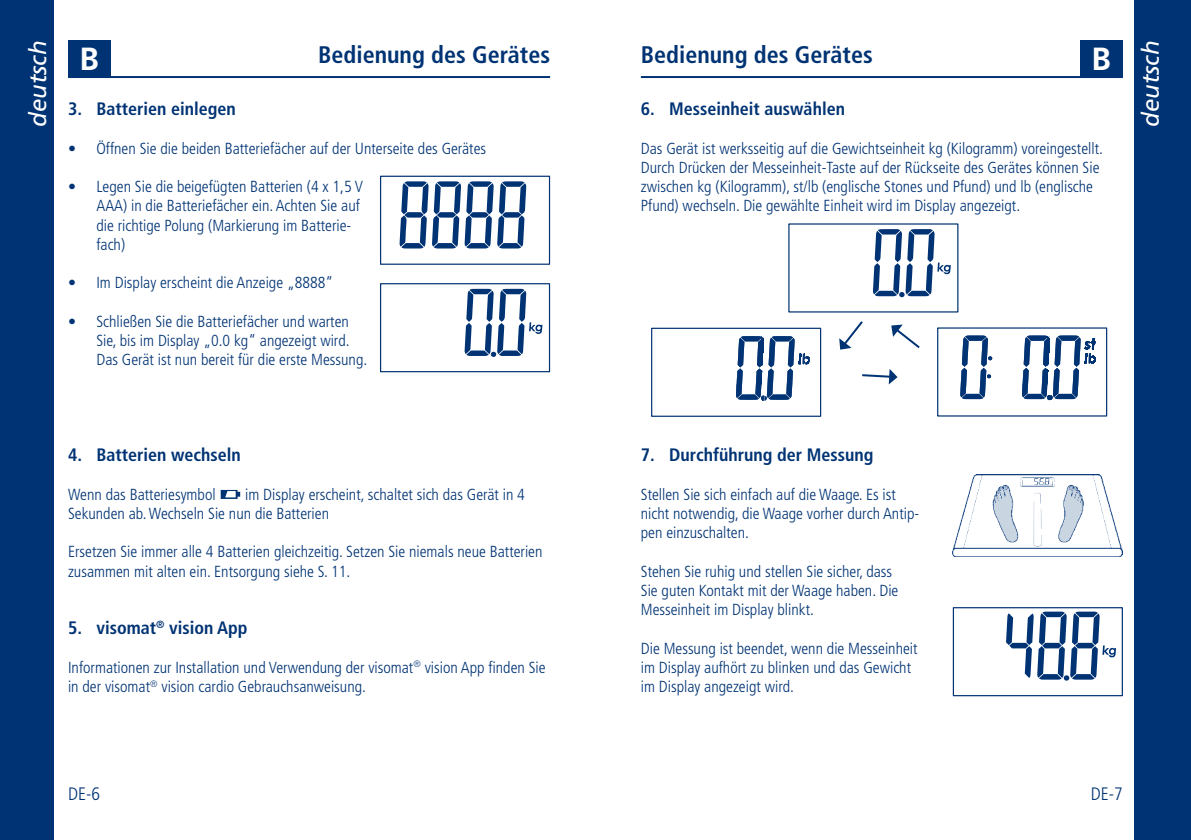
<style>
.page{position:relative;width:1191px;height:840px;background:#fff}
.page>*{position:absolute;margin:0;border:0;box-sizing:border-box;transform-origin:0 0}
.t1{font:700 32px "Frutiger LT Std";color:#fff}
.t2{font:700 condensed 24px "Frutiger LT Std";color:#003374}
.t3{font:italic 24px "Frutiger LT Std";color:#fff}
.t4{font:700 condensed 18px "Frutiger LT Std";color:#003374}
.t5{font:300 condensed 18px "Frutiger LT Std";color:#003374}
.t6{font:300 condensed 16px/19.2px "Frutiger LT Std";color:#003374}
</style>
<div class="page">
<hr style="left:68px;top:76px;width:482px;height:2px;background:#003374">
<hr style="left:641px;top:76px;width:482px;height:2px;background:#003374">
<div style="left:0;top:0;width:54px;height:839px;background:#003374"></div>
<div style="left:68px;top:40px;width:43px;height:37px;background:#003374"></div>
<div style="left:1134px;top:0;width:57px;height:839px;background:#003374"></div>
<div style="left:1080px;top:40px;width:43px;height:37px;background:#003374"></div>
<svg style="left:221px;top:489px;width:19px;height:9px"></svg>
<img style="left:952px;top:474px;width:171px;height:82px">
<svg style="left:1006px;top:611px;width:110px;height:69px"></svg>
<div style="left:952px;top:606px;width:171px;height:89px;border:1px solid #003374"></div>
<svg style="left:399px;top:181px;width:127px;height:67px"></svg>
<div style="left:380px;top:175px;width:170px;height:90px;border:1px solid #003374"></div>
<svg style="left:464px;top:288px;width:78px;height:69px"></svg>
<div style="left:380px;top:283px;width:170px;height:89px;border:1px solid #003374"></div>
<svg style="left:873px;top:229px;width:77px;height:68px"></svg>
<svg style="left:736px;top:336px;width:68px;height:64px"></svg>
<div style="left:651px;top:327px;width:170px;height:89px;border:1px solid #003374"></div>
<svg style="left:960px;top:335px;width:33px;height:64px"></svg>
<svg style="left:1022px;top:335px;width:73px;height:65px"></svg>
<div style="left:937px;top:327px;width:170px;height:89px;border:1px solid #003374"></div>
<svg style="left:839px;top:321px;width:24px;height:28px"></svg>
<svg style="left:862px;top:369px;width:35px;height:15px"></svg>
<svg style="left:891px;top:324px;width:29px;height:24px"></svg>
<h2 class="t3" style="left:24px;top:127px;width:88px;rotate:-90deg">deutsch</h2>
<h1 class="t1" style="left:79px;top:40px;width:21px">B</h1>
<p class="t4" style="left:68px;top:98px;width:169px">3. Batterien einlegen</p>
<h2 class="t2" style="left:318px;top:41px;width:233px">Bedienung des Gerätes</h2>
<h2 class="t2" style="left:641px;top:41px;width:233px">Bedienung des Gerätes</h2>
<h1 class="t1" style="left:1091px;top:40px;width:21px">B</h1>
<p class="t4" style="left:641px;top:98px;width:206px">6. Messeinheit auswählen</p>
<p class="t6" style="left:68px;top:139px;width:419px">• Öffnen Sie die beiden Batteriefächer auf der Unterseite des Gerätes</p>
<p class="t6" style="left:96px;top:177px;width:268px;text-indent:-28px">• Legen Sie die beigefügten Batterien (4 x 1,5 V AAA) in die Batteriefächer ein. Achten Sie auf die richtige Polung (Markierung im Batterie&shy;fach)</p>
<p class="t6" style="left:68px;top:273px;width:266px">• Im Display erscheint die Anzeige „8888“</p>
<p class="t6" style="left:96px;top:311px;width:272px;text-indent:-28px">• Schließen Sie die Batteriefächer und warten<br>Sie, bis im Display „0.0 kg“ angezeigt wird.<br>Das Gerät ist nun bereit für die erste Messung.</p>
<p class="t6" style="left:641px;top:139px;width:463px">Das Gerät ist werksseitig auf die Gewichtseinheit kg (Kilogramm) voreingestellt.<br>Durch Drücken der Messeinheit-Taste auf der Rückseite des Gerätes können Sie zwischen kg (Kilogramm), st/lb (englische Stones und Pfund) und lb (englische Pfund) wechseln. Die gewählte Einheit wird im Display angezeigt.</p>
<h2 class="t3" style="left:1136px;top:127px;width:88px;rotate:-90deg">deutsch</h2>
<p class="t4" style="left:68px;top:444px;width:174px">4. Batterien wechseln</p>
<p class="t6" style="left:68px;top:484px;width:149px">Wenn das Batteriesymbol</p>
<p class="t6" style="left:68px;top:484px;width:458px;text-indent:177px">im Display erscheint, schaltet sich das Gerät in 4<br>Sekunden ab. Wechseln Sie nun die Batterien</p>
<p class="t6" style="left:68px;top:542px;width:476px">Ersetzen Sie immer alle 4 Batterien gleichzeitig. Setzen Sie niemals neue Batterien zusammen mit alten ein. Entsorgung siehe S. 11.</p>
<p class="t4" style="left:68px;top:617px;width:181px">5. visomat<sup>®</sup> vision App</p>
<p class="t6" style="left:68px;top:657px;width:479px">Informationen zur Installation und Verwendung der visomat<sup>®</sup> vision App finden Sie in der visomat<sup>®</sup> vision cardio Gebrauchsanweisung.</p>
<p class="t4" style="left:641px;top:444px;width:234px">7. Durchführung der Messung</p>
<p class="t6" style="left:641px;top:484px;width:280px">Stellen Sie sich einfach auf die Waage. Es ist nicht notwendig, die Waage vorher durch Antip&shy;pen einzuschalten.</p>
<p class="t6" style="left:641px;top:561px;width:259px">Stehen Sie ruhig und stellen Sie sicher, dass<br>Sie guten Kontakt mit der Waage haben. Die<br>Messeinheit im Display blinkt.</p>
<p class="t6" style="left:641px;top:638px;width:278px">Die Messung ist beendet, wenn die Messeinheit im Display aufhört zu blinken und das Gewicht im Display angezeigt wird.</p>
<p class="t5" style="left:68px;top:782px;width:33px">DE-6</p>
<p class="t5" style="left:1091px;top:782px;width:33px">DE-7</p>
</div>
